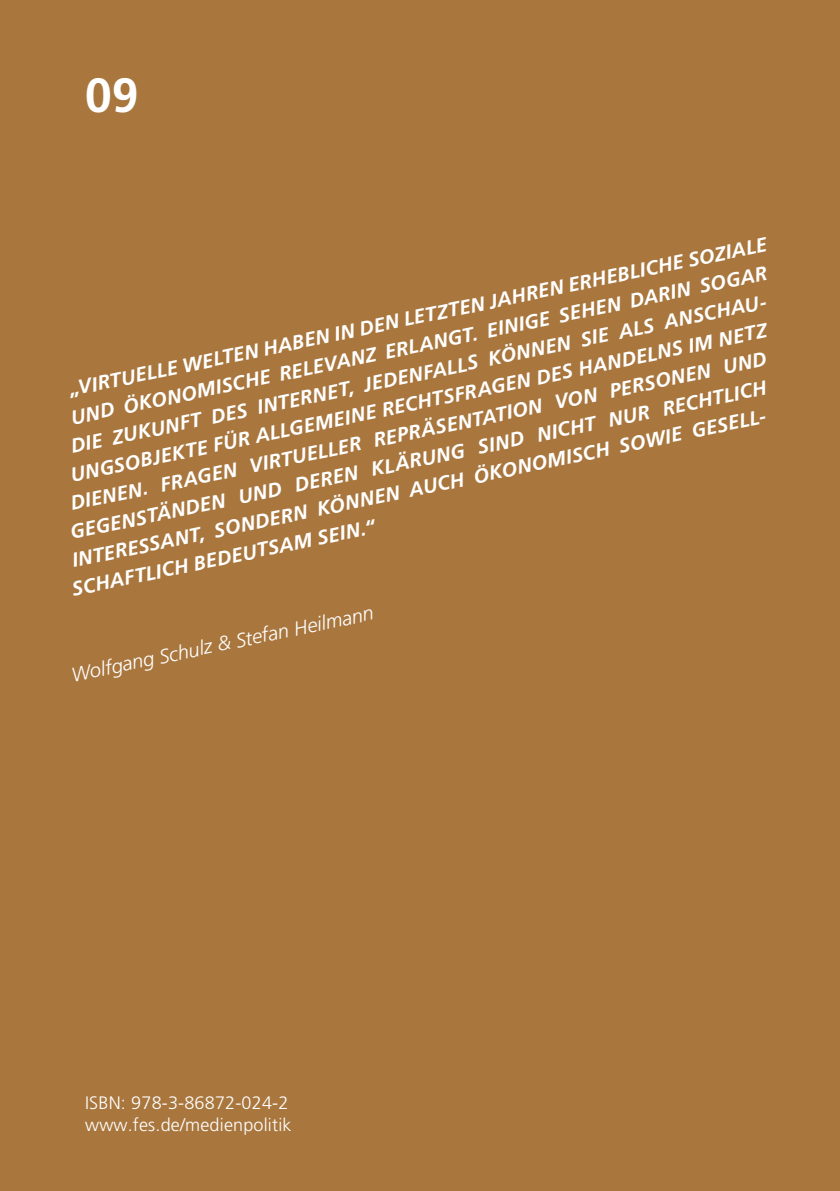
<style>
.page{position:relative;width:840px;height:1191px;background:#fff}
.page>*{position:absolute;margin:0;border:0;box-sizing:border-box;transform-origin:0 0}
.t1{font:700 48px "Frutiger";color:#fff}
.t2{font:italic 700 20px "Frutiger";color:#fff}
.t3{font:italic 300 20px "Frutiger";color:#fff}
.t4{font:300 18px/22px "Frutiger";letter-spacing:.01em;color:#fff}
</style>
<div class="page">
<div style="left:0;top:0;width:839px;height:1191px;background:#a9773e"></div>
<h1 class="t1" style="left:85px;top:67px;width:55px">09</h1>
<p class="t2" style="left:67px;top:379px;width:713px;rotate:-12deg">„Virtuelle Welten haben in den letzten Jahren erhebliche soziale</p>
<p class="t2" style="left:69px;top:407px;width:711px;rotate:-12deg">und ökonomische Relevanz erlangt. Einige sehen darin sogar</p>
<p class="t2" style="left:69px;top:436px;width:714px;rotate:-12deg">die Zukunft des Internet, jedenfalls können sie als Anschau-</p>
<p class="t2" style="left:68px;top:465px;width:711px;rotate:-12deg">ungsobjekte für allgemeine Rechtsfragen des Handelns im Netz</p>
<p class="t2" style="left:68px;top:493px;width:711px;rotate:-12deg">dienen. Fragen v irtueller Repräsentation von Personen und</p>
<p class="t2" style="left:68px;top:522px;width:712px;rotate:-12deg">Gegenständen und deren Klärung sind nicht nur rechtlich</p>
<p class="t2" style="left:70px;top:550px;width:712px;rotate:-12deg">interessant, sondern können auch ökonomisch sow ie gesell-</p>
<p class="t2" style="left:70px;top:578px;width:311px;rotate:-12deg">schaftlich bedeutsam sein.“</p>
<p class="t3" style="left:69px;top:664px;width:309px;rotate:-12deg">Wolfgang Schulz &amp; Stefan Heilmann</p>
<p class="t4" style="left:85px;top:1092px;width:208px">ISBN: 978-3-86872-024-2 www.fes.de/medienpolitik</p>
</div>
